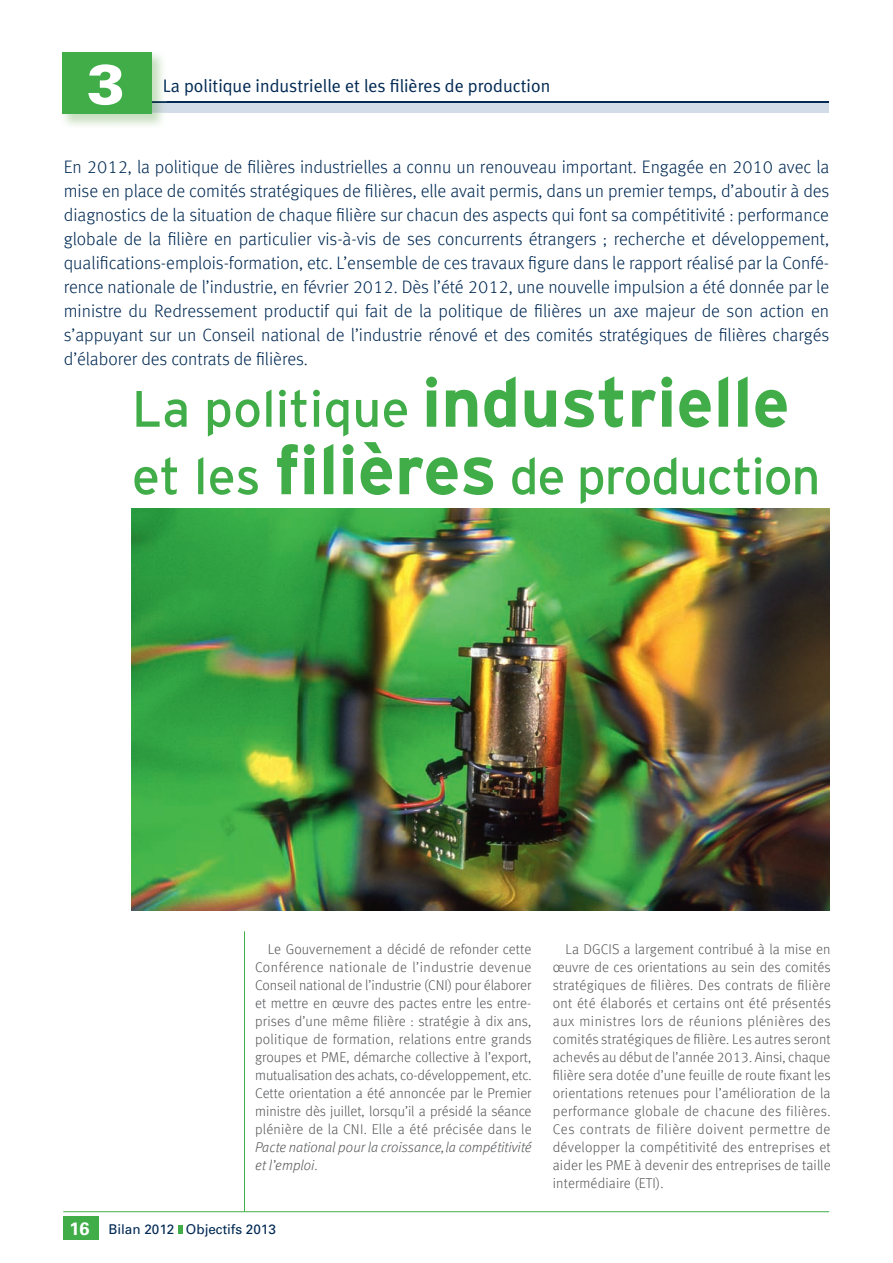
<style>
.page{position:relative;width:893px;height:1263px;background:#fff}
.page>*{position:absolute;margin:0;border:0;box-sizing:border-box;transform-origin:0 0}
.t1{font:700 69px "Interstate";color:#40ad49}
.t2{font:900 56.4px "Univers";color:#fff}
.t3{font:51px "Interstate";letter-spacing:-.025em;color:#40ad49}
.t4{font:300 18px/24px "Meta Offc";color:#002953;text-align:justify}
.t5{font:18px "Meta Plus Normal";color:#002953}
.t6{font:300 14.25px/18px "Meta Offc";letter-spacing:.01em;color:#57585a;text-align:justify}
.t7{font:italic 300 14.25px/18px "Meta Offc";color:#57585a}
.t8{font:13.5px "Univers";color:#002953}
.s1{font-weight:400;font-size:51px}
.s2{font-weight:700;font-size:69px}
.s3{font-style:normal}
.s4{font-weight:700;font-size:18px;color:#fff}
</style>
<div class="page">
<svg style="left:178px;top:1225px;width:4px;height:9px"></svg>
<div style="left:63px;top:1216px;width:35px;height:24px;background:#40ad49"></div>
<hr style="left:63px;top:1211px;width:766px;height:1px;background:#40ad49">
<hr style="left:244px;top:931px;width:1px;height:280px;background:#40ad49">
<hr style="left:63px;top:101px;width:766px;height:3px;background:#002953">
<div style="left:63px;top:103px;width:766px;height:10px;background:#d2dce8"></div>
<img style="left:152px;top:101px;width:15px;height:12px">
<img style="left:164px;top:78px;width:3px;height:18px">
<div style="left:62px;top:52px;width:90px;height:62px;background:#40ad49"></div>
<img style="left:132px;top:508px;width:697px;height:402px">
<h2 class="t2" style="left:87px;top:49px;width:39px">3</h2>
<p class="t5" style="left:163px;top:75px;width:389px">La politique industrielle et les filières de production</p>
<p class="t4" style="left:64px;top:155px;width:767px">En 2012, la politique de filières industrielles a connu un renouveau important. Engagée en 2010 avec la mise en place de comités stratégiques de filières, elle avait permis, dans un premier temps, d’aboutir à des diagnostics de la situation de chaque filière sur chacun des aspects qui font sa compétitivité : performance globale de la filière en particulier vis-à-vis de ses concurrents étrangers ; recherche et développement, qualifications-emplois-formation, etc. L’ensemble de ces travaux figure dans le rapport réalisé par la Confé&shy;rence nationale de l’industrie, en février 2012. Dès l’été 2012, une nouvelle impulsion a été donnée par le ministre du Redressement productif qui fait de la politique de filières un axe majeur de son action en s’appuyant sur un Conseil national de l’industrie rénové et des comités stratégiques de filières chargés d’élaborer des contrats de filières.</p>
<h1 class="t1" style="left:132px;top:364px;width:659px"><span class="s1">La politique</span> industrielle</h1>
<h3 class="t3" style="left:132px;top:448px;width:690px">et les <span class="s2">filières</span> de production</h3>
<p class="t6" style="left:255px;top:940px;width:278px;text-indent:13px">Le Gouvernement a décidé de refonder cette Conférence nationale de l’industrie devenue Conseil national de l’industrie (CNI) pour élaborer et mettre en œuvre des pactes entre les entre&shy;prises d’une même filière : stratégie à dix ans, politique de formation, relations entre grands groupes et PME, démarche collective à l’export, mutualisation des achats, co-développement, etc.<br>Cette orientation a été annoncée par le Premier ministre dès juillet, lorsqu’il a présidé la séance plénière de la CNI. Elle a été précisée dans le</p>
<p class="t7" style="left:255px;top:1138px;width:278px">Pacte national pour la croissance, la compétitivité et l’emploi<span class="s3">.</span></p>
<p class="t8" style="left:69px;top:1220px;width:208px"><span class="s4">16</span> Bilan 2012 Objectifs 2013</p>
<p class="t6" style="left:553px;top:940px;width:280px;text-indent:13px">La DGCIS a largement contribué à la mise en œuvre de ces orientations au sein des comités stratégiques de filières. Des contrats de filière ont été élaborés et certains ont été présentés aux ministres lors de réunions plénières des comités stratégiques de filière. Les autres seront achevés au début de l’année 2013. Ainsi, chaque filière sera dotée d’une feuille de route fixant les orientations retenues pour l’amélioration de la performance globale de chacune des filières.<br>Ces contrats de filière doivent permettre de développer la compétitivité des entreprises et aider les PME à devenir des entreprises de taille intermédiaire (ETI).</p>
</div>
